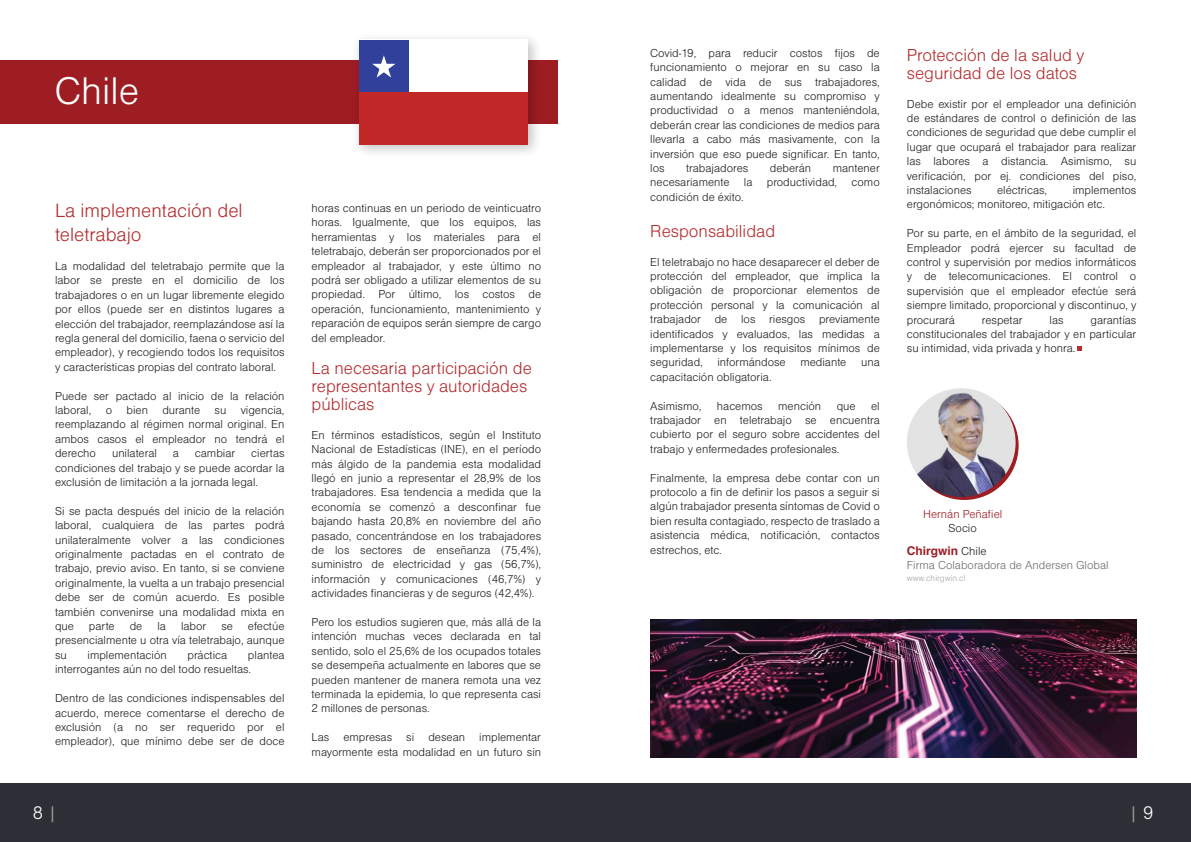
<style>
.page{position:relative;width:1191px;height:842px;background:#fff}
.page>*{position:absolute;margin:0;border:0;box-sizing:border-box;transform-origin:0 0}
.t1{font:40px "Nimbus Sans DOT Ligh";color:#fff}
.t2{font:20px/24px "Nimbus Sans DOT Ligh";color:#b42e31}
.t3{font:19px "Nimbus Sans DOT Ligh";color:#fff}
.t4{font:19px "Nimbus Sans DOT Ligh";color:#a3a2a2}
.t5{font:18px/18px "Nimbus Sans DOT Ligh";color:#b42e31}
.t6{font:12px/14.4px "Nimbus Sans DOT Ligh";color:#231f20;text-align:justify}
.t7{font:12px "Nimbus Sans DOT Ligh";color:#6d6d6d}
.t8{font:12px "Nimbus Sans DOT Ligh";color:#9e1d23}
.t9{font:700 12px "Helvetica";color:#9e1d23}
.t10{font:9px "Nimbus Sans DOT Ligh";color:#a9a8a9}
.s1{font-family:"Nimbus Sans DOT Ligh";font-weight:400;color:#231f20}
.s2{color:#a3a2a2}
.s3{color:#fff}
</style>
<div class="page">
<div style="left:0;top:784px;width:1191px;height:58px;background:#2d2f36"></div>
<div style="left:0;top:61px;width:557px;height:63px;background:#9e1d23"></div>
<svg style="left:910px;top:391px;width:108px;height:109px"></svg>
<img style="left:907px;top:388px;width:108px;height:109px;border-radius:54px">
<svg style="left:1077px;top:347px;width:4px;height:4px"></svg>
<img style="left:347px;top:37px;width:199px;height:116px">
<div style="left:359px;top:40px;width:169px;height:105px;background:#fff"></div>
<div style="left:359px;top:40px;width:49px;height:101px;background:#31409a"></div>
<div style="left:359px;top:92px;width:169px;height:53px;background:#c22827"></div>
<svg style="left:372px;top:55px;width:23px;height:23px"></svg>
<img style="left:650px;top:619px;width:486px;height:139px">
<h1 class="t1" style="left:54px;top:68px;width:86px">Chile</h1>
<h2 class="t2" style="left:55px;top:199px;width:189px">La implementación del teletrabajo</h2>
<p class="t6" style="left:55px;top:259px;width:231px">La modalidad del teletrabajo permite que la labor se preste en el domicilio de los trabajadores o en un lugar libremente elegido por ellos (puede ser en distintos lugares a elección del trabajador, reemplazándose así la regla general del domicilio, faena o servicio del empleador), y recogiendo todos los requisitos y características propias del contrato laboral.</p>
<p class="t6" style="left:55px;top:389px;width:231px">Puede ser pactado al inicio de la relación laboral, o bien durante su vigencia, reemplazando al régimen normal original. En ambos casos el empleador no tendrá el derecho</p>
<p class="t6" style="left:55px;top:446px;width:231px;text-indent:196px">ciertas condiciones del trabajo y se puede acordar la exclusión de limitación a la jornada legal.</p>
<p class="t6" style="left:55px;top:504px;width:231px">Si se pacta después del inicio de la relación laboral, cualquiera de las partes podrá unilateralmente volver a las condiciones originalmente pactadas en el contrato de trabajo, previo aviso. En tanto, si se conviene originalmente, la vuelta a un trabajo presencial debe ser de común acuerdo. Es posible también convenirse una modalidad mixta en que parte de la labor se efectúe presencialmente u otra vía teletrabajo, aunque su</p>
<p class="t6" style="left:112px;top:446px;width:46px">unilateral</p>
<p class="t6" style="left:173px;top:446px;width:8px">a</p>
<p class="t6" style="left:195px;top:446px;width:42px">cambiar</p>
<p class="t6" style="left:88px;top:648px;width:81px">implementación</p>
<p class="t6" style="left:187px;top:648px;width:41px">práctica</p>
<p class="t6" style="left:55px;top:648px;width:231px;text-indent:193px">plantea interrogantes aún no del todo resueltas.</p>
<p class="t6" style="left:55px;top:691px;width:231px">Dentro de las condiciones indispensables del acuerdo, merece comentarse el derecho de exclusión (a no ser requerido por el empleador), que mínimo debe ser de doce</p>
<p class="t6" style="left:312px;top:201px;width:231px">horas continuas en un periodo de veinticuatro horas. Igualmente, que los equipos, las herramientas y los materiales para el teletrabajo, deberán ser proporcionados por el empleador al trabajador, y este último no podrá ser obligado a utilizar elementos de su propiedad. Por último, los costos de operación, funcionamiento, mantenimiento y reparación de equipos serán siempre de cargo del empleador.</p>
<h3 class="t5" style="left:312px;top:359px;width:222px">La necesaria participación de representantes y autoridades públicas</h3>
<p class="t6" style="left:312px;top:428px;width:231px">En términos estadísticos, según el Instituto Nacional de Estadísticas (INE), en el período más álgido de la pandemia esta modalidad llegó en junio a representar el 28,9% de los trabajadores. Esa tendencia a medida que la economía se comenzó a desconfinar fue bajando hasta 20,8% en noviembre del año pasado, concentrándose en los trabajadores de los sectores de enseñanza (75,4%), suministro de electricidad y gas (56,7%), información y comunicaciones (46,7%) y actividades financieras y de seguros (42,4%).</p>
<p class="t6" style="left:312px;top:615px;width:231px">Pero los estudios sugieren que, más allá de la intención muchas veces declarada en tal sentido, solo el 25,6% de los ocupados totales se desempeña actualmente en labores que se pueden mantener de manera remota una vez terminada la epidemia, lo que representa casi 2 millones de personas.</p>
<p class="t6" style="left:312px;top:730px;width:231px">Las empresas si desean implementar mayormente esta modalidad en un futuro sin</p>
<p class="t6" style="left:650px;top:46px;width:231px">Covid-19, para reducir costos fijos de funcionamiento o mejorar en su caso la calidad de vida de sus trabajadores, aumentando idealmente su compromiso y productividad o a menos manteniéndola, deberán crear las condiciones de medios para llevarla a cabo más masivamente, con la inversión que eso puede significar. En tanto, los</p>
<p class="t6" style="left:686px;top:161px;width:64px">trabajadores</p>
<p class="t6" style="left:770px;top:161px;width:43px">deberán</p>
<p class="t6" style="left:650px;top:161px;width:231px;text-indent:182px">mantener necesariamente la productividad, como condición de éxito.</p>
<h3 class="t5" style="left:650px;top:222px;width:126px">Responsabilidad</h3>
<p class="t6" style="left:650px;top:255px;width:231px">El teletrabajo no hace desaparecer el deber de protección del empleador, que implica la obligación de proporcionar elementos de protección personal y la comunicación al trabajador de los riesgos previamente identificados y evaluados, las medidas a implementarse y los requisitos mínimos de seguridad, informándose mediante una capacitación obligatoria.</p>
<p class="t6" style="left:650px;top:399px;width:53px">Asimismo,</p>
<p class="t6" style="left:717px;top:399px;width:47px">hacemos</p>
<p class="t6" style="left:778px;top:399px;width:44px">mención</p>
<p class="t6" style="left:836px;top:399px;width:20px">que</p>
<p class="t6" style="left:650px;top:399px;width:231px;text-indent:221px">el trabajador en teletrabajo se encuentra cubierto por el seguro sobre accidentes del trabajo y enfermedades profesionales.</p>
<p class="t6" style="left:650px;top:471px;width:231px">Finalmente, la empresa debe contar con un protocolo a fin de definir los pasos a seguir si algún trabajador presenta síntomas de Covid o bien resulta contagiado, respecto de traslado a asistencia médica, notificación, contactos estrechos, etc.</p>
<h3 class="t5" style="left:907px;top:46px;width:179px">Protección de la salud y seguridad de los datos</h3>
<p class="t6" style="left:907px;top:97px;width:231px">Debe existir por el empleador una definición de estándares de control o definición de las condiciones de seguridad que debe cumplir el lugar que ocupará el trabajador para realizar las labores a distancia. Asimismo, su verificación, por ej. condiciones del piso, instalaciones</p>
<p class="t6" style="left:997px;top:183px;width:52px">eléctricas,</p>
<p class="t6" style="left:907px;top:183px;width:231px;text-indent:166px">implementos ergonómicos; monitoreo, mitigación etc.</p>
<p class="t6" style="left:907px;top:226px;width:231px">Por su parte, en el ámbito de la seguridad, el Empleador podrá ejercer su facultad de control y supervisión por medios informáticos y de telecomunicaciones. El control o supervisión que el empleador efectúe será siempre limitado, proporcional y discontinuo, y procurará</p>
<p class="t6" style="left:907px;top:313px;width:231px;text-indent:184px">garantías constitucionales del trabajador y en particular su intimidad, vida privada y honra.</p>
<p class="t6" style="left:982px;top:313px;width:42px">respetar</p>
<p class="t6" style="left:1049px;top:313px;width:16px">las</p>
<p class="t8" style="left:923px;top:507px;width:81px">Hernán Peñafiel</p>
<p class="t6" style="left:948px;top:521px;width:30px">Socio</p>
<p class="t9" style="left:907px;top:543px;width:81px">Chirgwin <span class="s1">Chile</span></p>
<p class="t7" style="left:907px;top:558px;width:203px">Firma Colaboradora de Andersen Global</p>
<p class="t10" style="left:907px;top:573px;width:60px">www.chirgwin.cl</p>
<h3 class="t3" style="left:33px;top:802px;width:26px">8 <span class="s2">|</span></h3>
<h3 class="t4" style="left:1128px;top:802px;width:26px">| <span class="s3">9</span></h3>
</div>
